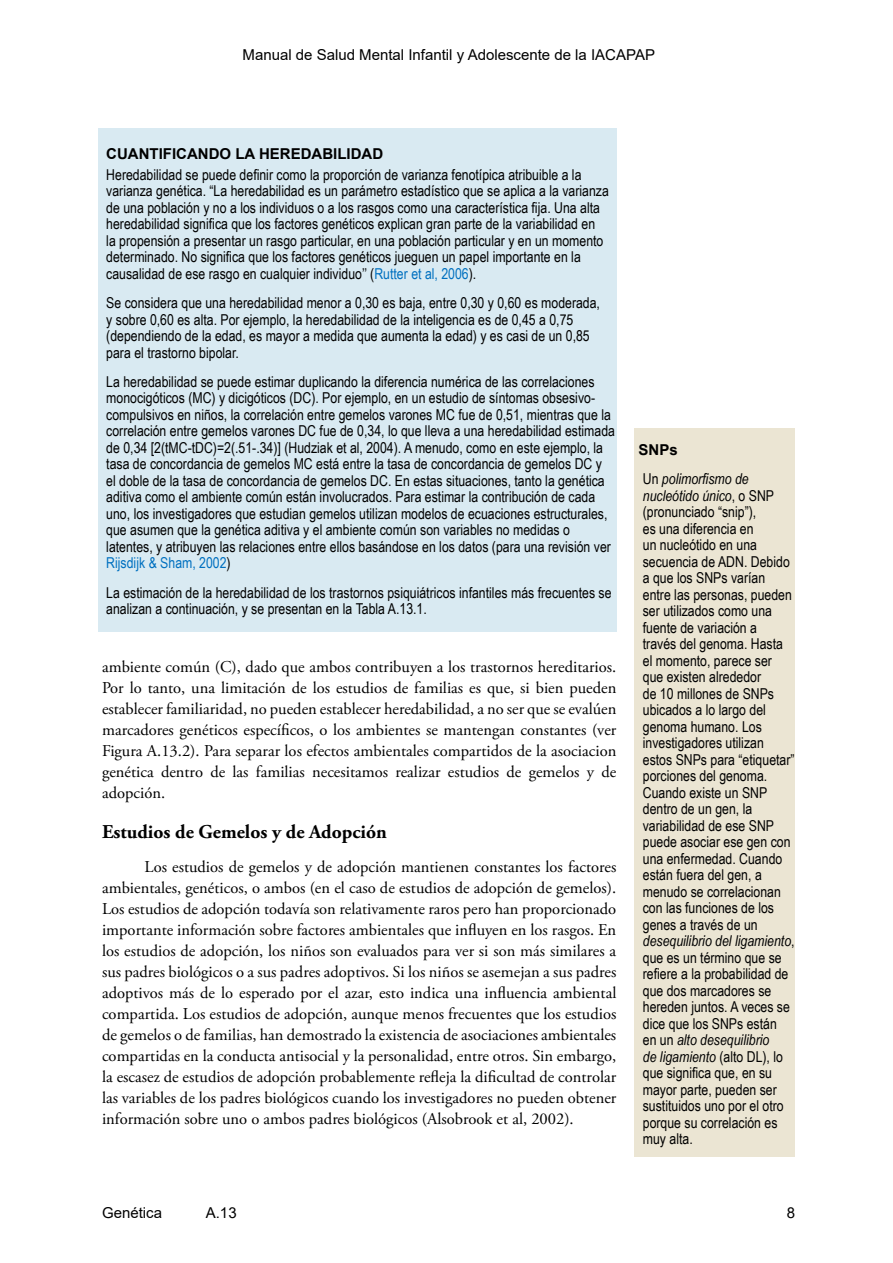
<style>
.page{position:relative;width:893px;height:1263px;background:#fff}
.page>*{position:absolute;margin:0;border:0;box-sizing:border-box;transform-origin:0 0}
.t1{font:700 19.5px "Adobe Garamond Pro";color:#000}
.t2{font:16.5px/21px "Adobe Garamond Pro";color:#000;text-align:justify}
.t3{font:15px/16.5px "Arial Narrow";color:#000}
.t4{font:15px "Arial";color:#000}
.t5{font:700 15px "Arial";color:#000}
.s1{color:#0070c0}
.s2{font-style:italic}
</style>
<div class="page">
<div style="left:98px;top:128px;width:518px;height:503px;background:#d9eaf2"></div>
<div style="left:634px;top:428px;width:161px;height:729px;background:#ebe5d3"></div>
<p class="t4" style="left:242px;top:45px;width:414px">Manual de Salud Mental Infantil y Adolescente de la IACAPAP</p>
<p class="t5" style="left:106px;top:143px;width:278px">CUANTIFICANDO LA HEREDABILIDAD</p>
<p class="t3" style="left:106px;top:166px;width:504px">Heredabilidad se puede definir como la proporción de varianza fenotípica atribuible a la varianza genética. “La heredabilidad es un parámetro estadístico que se aplica a la varianza de una población y no a los individuos o a los rasgos como una característica fija. Una alta heredabilidad significa que los factores genéticos explican gran parte de la variabilidad en<br>la propensión a presentar un rasgo particular, en una población particular y en un momento determinado. No significa que los factores genéticos jueguen un papel importante en la causalidad de ese rasgo en cualquier individuo’’ (<span class="s1">Rutter et al, 2006</span>).</p>
<p class="t3" style="left:106px;top:294px;width:495px">Se considera que una heredabilidad menor a 0,30 es baja, entre 0,30 y 0,60 es moderada, y sobre 0,60 es alta. Por ejemplo, la heredabilidad de la inteligencia es de 0,45 a 0,75 (dependiendo de la edad, es mayor a medida que aumenta la edad) y es casi de un 0,85 para el trastorno bipolar.</p>
<p class="t3" style="left:106px;top:373px;width:510px">La heredabilidad se puede estimar duplicando la diferencia numérica de las correlaciones monocigóticos (MC) y dicigóticos (DC). Por ejemplo, en un estudio de síntomas obsesivo&shy;compulsivos en niños, la correlación entre gemelos varones MC fue de 0,51, mientras que la correlación entre gemelos varones DC fue de 0,34, lo que lleva a una heredabilidad estimada de 0,34 [2(tMC-tDC)=2(.51-.34)] (Hudziak et al, 2004). A menudo, como en este ejemplo, la tasa de concordancia de gemelos MC está entre la tasa de concordancia de gemelos DC y el doble de la tasa de concordancia de gemelos DC. En estas situaciones, tanto la genética aditiva como el ambiente común están involucrados. Para estimar la contribución de cada uno, los investigadores que estudian gemelos utilizan modelos de ecuaciones estructurales, que asumen que la genética aditiva y el ambiente común son variables no medidas o latentes, y atribuyen las relaciones entre ellos basándose en los datos (para una revisión ver <span class="s1">Rijsdijk &amp; Sham, 2002</span>)</p>
<p class="t3" style="left:106px;top:584px;width:507px">La estimación de la heredabilidad de los trastornos psiquiátricos infantiles más frecuentes se analizan a continuación, y se presentan en la Tabla A.13.1.</p>
<p class="t2" style="left:102px;top:657px;width:516px">ambiente común (C), dado que ambos contribuyen a los trastornos hereditarios.<br>Por lo tanto, una limitación de los estudios de familias es que, si bien pueden establecer familiaridad, no pueden establecer heredabilidad, a no ser que se evalúen marcadores genéticos específicos, o los ambientes se mantengan constantes (ver Figura A.13.2). Para separar los efectos ambientales compartidos de la asociacion genética dentro de las familias necesitamos realizar estudios de gemelos y de adopción.</p>
<h1 class="t1" style="left:102px;top:820px;width:286px">Estudios de Gemelos y de Adopción</h1>
<p class="t2" style="left:102px;top:856px;width:516px;text-indent:43px">Los estudios de gemelos y de adopción mantienen constantes los factores ambientales, genéticos, o ambos (en el caso de estudios de adopción de gemelos).<br>Los estudios de adopción todavía son relativamente raros pero han proporcionado importante información sobre factores ambientales que influyen en los rasgos. En los estudios de adopción, los niños son evaluados para ver si son más similares a sus padres biológicos o a sus padres adoptivos. Si los niños se asemejan a sus padres adoptivos más de lo esperado por el azar, esto indica una influencia ambiental compartida. Los estudios de adopción, aunque menos frecuentes que los estudios de gemelos o de familias, han demostrado la existencia de asociaciones ambientales compartidas en la conducta antisocial y la personalidad, entre otros. Sin embargo, la escasez de estudios de adopción probablemente refleja la dificultad de controlar las variables de los padres biológicos cuando los investigadores no pueden obtener información sobre uno o ambos padres biológicos (Alsobrook et al, 2002).</p>
<p class="t5" style="left:639px;top:439px;width:41px">SNPs</p>
<p class="t3" style="left:643px;top:470px;width:153px">Un <span class="s2">polimorfismo de nucleótido único</span>, o SNP (pronunciado “snip”),<br>es una diferencia en<br>un nucleótido en una secuencia de ADN. Debido a que los SNPs varían entre las personas, pueden ser utilizados como una fuente de variación a<br>través del genoma. Hasta el momento, parece ser que existen alrededor<br>de 10 millones de SNPs ubicados a lo largo del genoma humano. Los investigadores utilizan estos SNPs para “etiquetar” porciones del genoma.<br>Cuando existe un SNP dentro de un gen, la variabilidad de ese SNP puede asociar ese gen con una enfermedad. Cuando están fuera del gen, a menudo se correlacionan con las funciones de los genes a través de un <span class="s2">desequilibrio del ligamiento</span>, que es un término que se refiere a la probabilidad de que dos marcadores se hereden juntos. A veces se dice que los SNPs están<br>en un <span class="s2">alto desequilibrio<br>de ligamiento</span> (alto DL), lo que significa que, en su mayor parte, pueden ser sustituidos uno por el otro porque su correlación es muy alta.</p>
<p class="t4" style="left:102px;top:1202px;width:62px">Genética</p>
<p class="t4" style="left:206px;top:1202px;width:32px">A.13</p>
<p class="t4" style="left:787px;top:1202px;width:10px">8</p>
</div>
